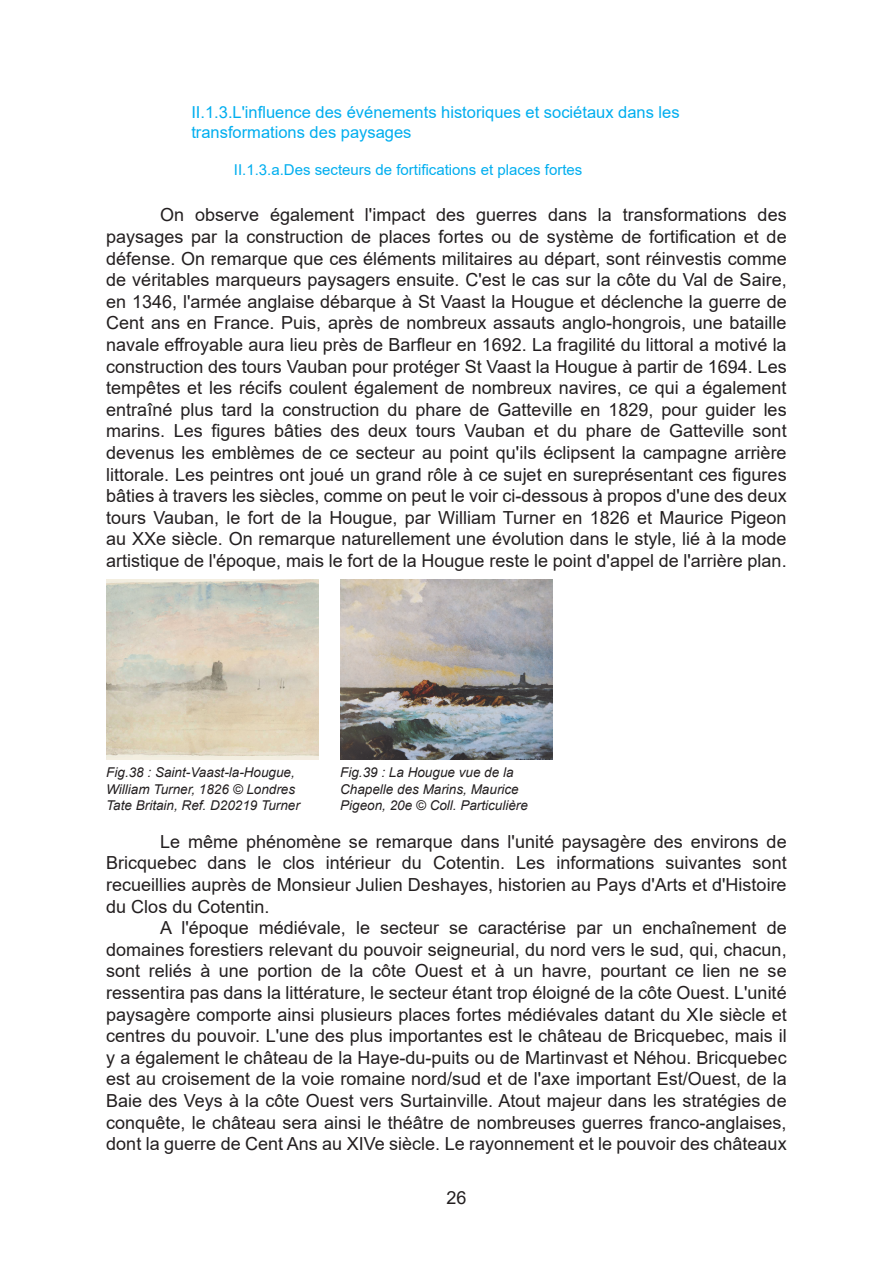
<style>
.page{position:relative;width:893px;height:1263px;background:#fff}
.page>*{position:absolute;margin:0;border:0;box-sizing:border-box;transform-origin:0 0}
.t1{font:18px/21.6px "Arial";color:#231f20;text-align:justify}
.t2{font:16.5px/19.8px "Arial";color:#00aeef}
.t3{font:15px "Arial";color:#00aeef}
.t4{font:italic 13.5px/16.2px "Arial";color:#231f20}
</style>
<div class="page">
<img style="left:340px;top:580px;width:213px;height:179px">
<img style="left:106px;top:580px;width:213px;height:179px">
<p class="t2" style="left:191px;top:103px;width:490px">II.1.3.L'influence des événements historiques et sociétaux dans les transformations des paysages</p>
<p class="t3" style="left:234px;top:159px;width:350px">II.1.3.a.Des secteurs de fortifications et places fortes</p>
<p class="t1" style="left:106px;top:204px;width:682px;text-indent:54px">On observe également l'impact des guerres dans la transformations des paysages par la construction de places fortes ou de système de fortification et de défense. On remarque que ces éléments militaires au départ, sont réinvestis comme de véritables marqueurs paysagers ensuite. C'est le cas sur la côte du Val de Saire, en 1346, l'armée anglaise débarque à St Vaast la Hougue et déclenche la guerre de Cent ans en France. Puis, après de nombreux assauts anglo-hongrois, une bataille navale effroyable aura lieu près de Barfleur en 1692. La fragilité du littoral a motivé la construction des tours Vauban pour protéger St Vaast la Hougue à partir de 1694. Les tempêtes et les récifs coulent également de nombreux navires, ce qui a également entraîné plus tard la construction du phare de Gatteville en 1829, pour guider les marins. Les figures bâties des deux tours Vauban et du phare de Gatteville sont devenus les emblèmes de ce secteur au point qu'ils éclipsent la campagne arrière littorale. Les peintres ont joué un grand rôle à ce sujet en sureprésentant ces figures bâties à travers les siècles, comme on peut le voir ci-dessous à propos d'une des deux tours Vauban, le fort de la Hougue, par William Turner en 1826 et Maurice Pigeon au XXe siècle. On remarque naturellement une évolution dans le style, lié à la mode artistique de l'époque, mais le fort de la Hougue reste le point d'appel de l'arrière plan.</p>
<p class="t4" style="left:106px;top:765px;width:195px">Fig.38 : Saint-Vaast-la-Hougue,<br>William Turner, 1826 © Londres<br>Tate Britain, Ref. D20219 Turner</p>
<p class="t4" style="left:340px;top:765px;width:189px">Fig.39 : La Hougue vue de la<br>Chapelle des Marins, Maurice<br>Pigeon, 20e © Coll. Particulière</p>
<p class="t1" style="left:106px;top:830px;width:682px;text-indent:54px">Le même phénomène se remarque dans l'unité paysagère des environs de Bricquebec dans le clos intérieur du Cotentin. Les informations suivantes sont recueillies auprès de Monsieur Julien Deshayes, historien au Pays d'Arts et d'Histoire du Clos du Cotentin.</p>
<p class="t1" style="left:106px;top:917px;width:682px;text-indent:54px">A l'époque médiévale, le secteur se caractérise par un enchaînement de domaines forestiers relevant du pouvoir seigneurial, du nord vers le sud, qui, chacun, sont reliés à une portion de la côte Ouest et à un havre, pourtant ce lien ne se ressentira pas dans la littérature, le secteur étant trop éloigné de la côte Ouest. L'unité paysagère comporte ainsi plusieurs places fortes médiévales datant du XIe siècle et centres du pouvoir. L'une des plus importantes est le château de Bricquebec, mais il y a également le château de la Haye-du-puits ou de Martinvast et Néhou. Bricquebec est au croisement de la voie romaine nord/sud et de l'axe important Est/Ouest, de la Baie des Veys à la côte Ouest vers Surtainville. Atout majeur dans les stratégies de conquête, le château sera ainsi le théâtre de nombreuses guerres franco-anglaises, dont la guerre de Cent Ans au XIVe siècle. Le rayonnement et le pouvoir des châteaux</p>
<p class="t1" style="left:446px;top:1186px;width:22px">26</p>
</div>
